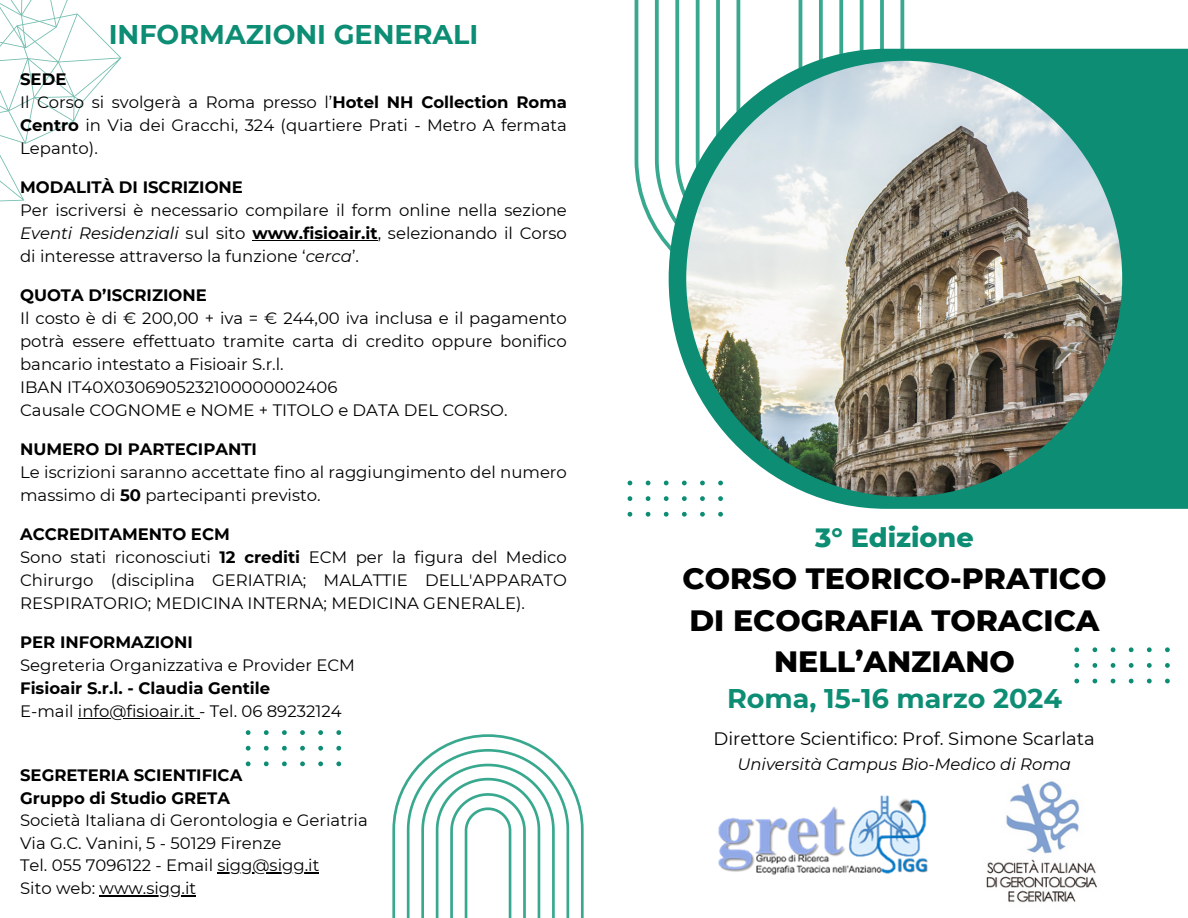
<style>
.page{position:relative;width:1188px;height:918px;background:#fff}
.page>*{position:absolute;margin:0;border:0;box-sizing:border-box;transform-origin:0 0}
.t1{font:800 30px/41.7px "Montserrat";color:#000;text-align:center}
.t2{font:700 27px "Montserrat";color:#0c8d74}
.t3{font:800 27px "Montserrat";color:#0c8d74}
.t4{font:18px "Montserrat";color:#000}
.t5{font:16.5px/23px "Montserrat";color:#000;text-align:justify}
.t6{font:700 16.5px "Montserrat";color:#000}
.t7{font:italic 16.5px "Montserrat";color:#000}
.s1{font-weight:700}
.s2{font-style:italic}
</style>
<div class="page">
<svg style="left:635px;top:0;width:269px;height:290px"></svg>
<svg style="left:669px;top:49px;width:519px;height:460px;fill:#0c8d74"></svg>
<img style="left:686px;top:61px;width:436px;height:436px;border-radius:50%">
<svg style="left:392px;top:734px;width:192px;height:184px"></svg>
<svg style="left:1165px;top:679px;width:5px;height:4px"></svg>
<svg style="left:1147px;top:679px;width:5px;height:4px"></svg>
<svg style="left:1129px;top:679px;width:5px;height:4px"></svg>
<svg style="left:1111px;top:679px;width:4px;height:4px"></svg>
<svg style="left:1093px;top:679px;width:4px;height:4px"></svg>
<svg style="left:1074px;top:679px;width:5px;height:4px"></svg>
<svg style="left:1165px;top:663px;width:5px;height:5px"></svg>
<svg style="left:1147px;top:663px;width:5px;height:5px"></svg>
<svg style="left:1129px;top:663px;width:5px;height:5px"></svg>
<svg style="left:1111px;top:663px;width:4px;height:5px"></svg>
<svg style="left:1093px;top:663px;width:4px;height:5px"></svg>
<svg style="left:1074px;top:663px;width:5px;height:5px"></svg>
<svg style="left:1165px;top:647px;width:5px;height:5px"></svg>
<svg style="left:1147px;top:647px;width:5px;height:5px"></svg>
<svg style="left:1129px;top:647px;width:5px;height:5px"></svg>
<svg style="left:1111px;top:647px;width:4px;height:5px"></svg>
<svg style="left:1093px;top:647px;width:4px;height:5px"></svg>
<svg style="left:1074px;top:647px;width:5px;height:5px"></svg>
<svg style="left:336px;top:761px;width:5px;height:5px"></svg>
<svg style="left:318px;top:761px;width:5px;height:5px"></svg>
<svg style="left:300px;top:761px;width:5px;height:5px"></svg>
<svg style="left:282px;top:761px;width:5px;height:5px"></svg>
<svg style="left:264px;top:761px;width:5px;height:5px"></svg>
<svg style="left:246px;top:761px;width:5px;height:5px"></svg>
<svg style="left:336px;top:746px;width:5px;height:5px"></svg>
<svg style="left:318px;top:746px;width:5px;height:5px"></svg>
<svg style="left:300px;top:746px;width:5px;height:5px"></svg>
<svg style="left:282px;top:746px;width:5px;height:5px"></svg>
<svg style="left:264px;top:746px;width:5px;height:5px"></svg>
<svg style="left:246px;top:746px;width:5px;height:5px"></svg>
<svg style="left:336px;top:730px;width:5px;height:5px"></svg>
<svg style="left:318px;top:730px;width:5px;height:5px"></svg>
<svg style="left:300px;top:730px;width:5px;height:5px"></svg>
<svg style="left:282px;top:730px;width:5px;height:5px"></svg>
<svg style="left:264px;top:730px;width:5px;height:5px"></svg>
<svg style="left:246px;top:730px;width:5px;height:5px"></svg>
<svg style="left:0;top:0;width:122px;height:202px"></svg>
<img style="left:718px;top:795px;width:210px;height:80px">
<img style="left:986px;top:781px;width:111px;height:122px">
<hr style="left:217px;top:873px;width:102px;height:1px;background:#000">
<hr style="left:100px;top:895px;width:96px;height:1px;background:#000">
<hr style="left:252px;top:240px;width:126px;height:1px;background:#000">
<hr style="left:78px;top:718px;width:121px;height:1px;background:#000">
<svg style="left:718px;top:512px;width:5px;height:5px"></svg>
<svg style="left:700px;top:512px;width:5px;height:5px"></svg>
<svg style="left:682px;top:512px;width:5px;height:5px"></svg>
<svg style="left:664px;top:512px;width:5px;height:5px"></svg>
<svg style="left:646px;top:512px;width:4px;height:5px"></svg>
<svg style="left:628px;top:512px;width:4px;height:5px"></svg>
<svg style="left:718px;top:496px;width:5px;height:5px"></svg>
<svg style="left:700px;top:496px;width:5px;height:5px"></svg>
<svg style="left:682px;top:496px;width:5px;height:5px"></svg>
<svg style="left:664px;top:496px;width:5px;height:5px"></svg>
<svg style="left:646px;top:496px;width:4px;height:5px"></svg>
<svg style="left:628px;top:496px;width:4px;height:5px"></svg>
<svg style="left:718px;top:481px;width:5px;height:4px"></svg>
<svg style="left:700px;top:481px;width:5px;height:4px"></svg>
<svg style="left:682px;top:481px;width:5px;height:4px"></svg>
<svg style="left:664px;top:481px;width:5px;height:4px"></svg>
<svg style="left:646px;top:481px;width:4px;height:4px"></svg>
<svg style="left:628px;top:481px;width:4px;height:4px"></svg>
<p class="t2" style="left:109px;top:18px;width:371px">INFORMAZIONI GENERALI</p>
<p class="t6" style="left:20px;top:69px;width:48px">SEDE</p>
<p class="t5" style="left:20px;top:91px;width:548px">Il Corso si svolgerà a Roma presso l’<span class="s1">Hotel NH Collection Roma Centro</span> in Via dei Gracchi, 324 (quartiere Prati - Metro A fermata Lepanto).</p>
<p class="t6" style="left:20px;top:177px;width:224px">MODALITÀ DI ISCRIZIONE</p>
<p class="t5" style="left:20px;top:199px;width:548px">Per iscriversi è necessario compilare il form online nella sezione <span class="s2">Eventi Residenziali</span> sul sito <span class="s1">www.fisioair.it</span>, selezionando il Corso di interesse attraverso la funzione ‘<span class="s2">cerca</span>’.</p>
<p class="t6" style="left:20px;top:285px;width:188px">QUOTA D’ISCRIZIONE</p>
<p class="t5" style="left:20px;top:307px;width:548px">Il costo è di € 200,00 + iva = € 244,00 iva inclusa e il pagamento potrà essere effettuato tramite carta di credito oppure bonifico bancario intestato a Fisioair S.r.l.</p>
<p class="t5" style="left:20px;top:376px;width:319px">IBAN IT40X0306905232100000002406</p>
<p class="t5" style="left:20px;top:399px;width:489px">Causale COGNOME e NOME + TITOLO e DATA DEL CORSO.</p>
<p class="t6" style="left:20px;top:439px;width:238px">NUMERO DI PARTECIPANTI</p>
<p class="t5" style="left:20px;top:461px;width:548px">Le iscrizioni saranno accettate fino al raggiungimento del numero massimo di <span class="s1">50</span> partecipanti previsto.</p>
<p class="t6" style="left:20px;top:524px;width:211px">ACCREDITAMENTO ECM</p>
<p class="t5" style="left:20px;top:546px;width:548px">Sono stati riconosciuti <span class="s1">12 crediti</span> ECM per la figura del Medico Chirurgo (disciplina GERIATRIA; MALATTIE DELL'APPARATO RESPIRATORIO; MEDICINA INTERNA; MEDICINA GENERALE).</p>
<p class="t6" style="left:20px;top:632px;width:174px">PER INFORMAZIONI</p>
<p class="t5" style="left:20px;top:654px;width:336px">Segreteria Organizzativa e Provider ECM</p>
<h1 class="t6" style="left:20px;top:678px;width:252px">Fisioair S.r.l. - Claudia Gentile</h1>
<p class="t5" style="left:20px;top:700px;width:323px">E-mail info@fisioair.it - Tel. 06 89232124</p>
<p class="t6" style="left:20px;top:765px;width:224px">SEGRETERIA SCIENTIFICA</p>
<p class="t6" style="left:20px;top:788px;width:211px">Gruppo di Studio GRETA</p>
<p class="t5" style="left:20px;top:809px;width:349px">Società Italiana di Gerontologia e Geriatria</p>
<p class="t5" style="left:20px;top:832px;width:263px">Via G.C. Vanini, 5 - 50129 Firenze</p>
<p class="t5" style="left:20px;top:854px;width:301px">Tel. 055 7096122 - Email sigg@sigg.it</p>
<p class="t5" style="left:20px;top:877px;width:178px">Sito web: www.sigg.it</p>
<h1 class="t3" style="left:815px;top:521px;width:160px">3° Edizione</h1>
<h1 class="t1" style="left:683px;top:557px;width:425px">CORSO TEORICO-PRATICO<br>DI ECOGRAFIA TORACICA<br>NELL’ANZIANO</h1>
<p class="t2" style="left:727px;top:682px;width:336px">Roma, 15-16 marzo 2024</p>
<p class="t4" style="left:714px;top:727px;width:383px">Direttore Scientifico: Prof. Simone Scarlata</p>
<p class="t7" style="left:737px;top:754px;width:335px">Università Campus Bio-Medico di Roma</p>
</div>
